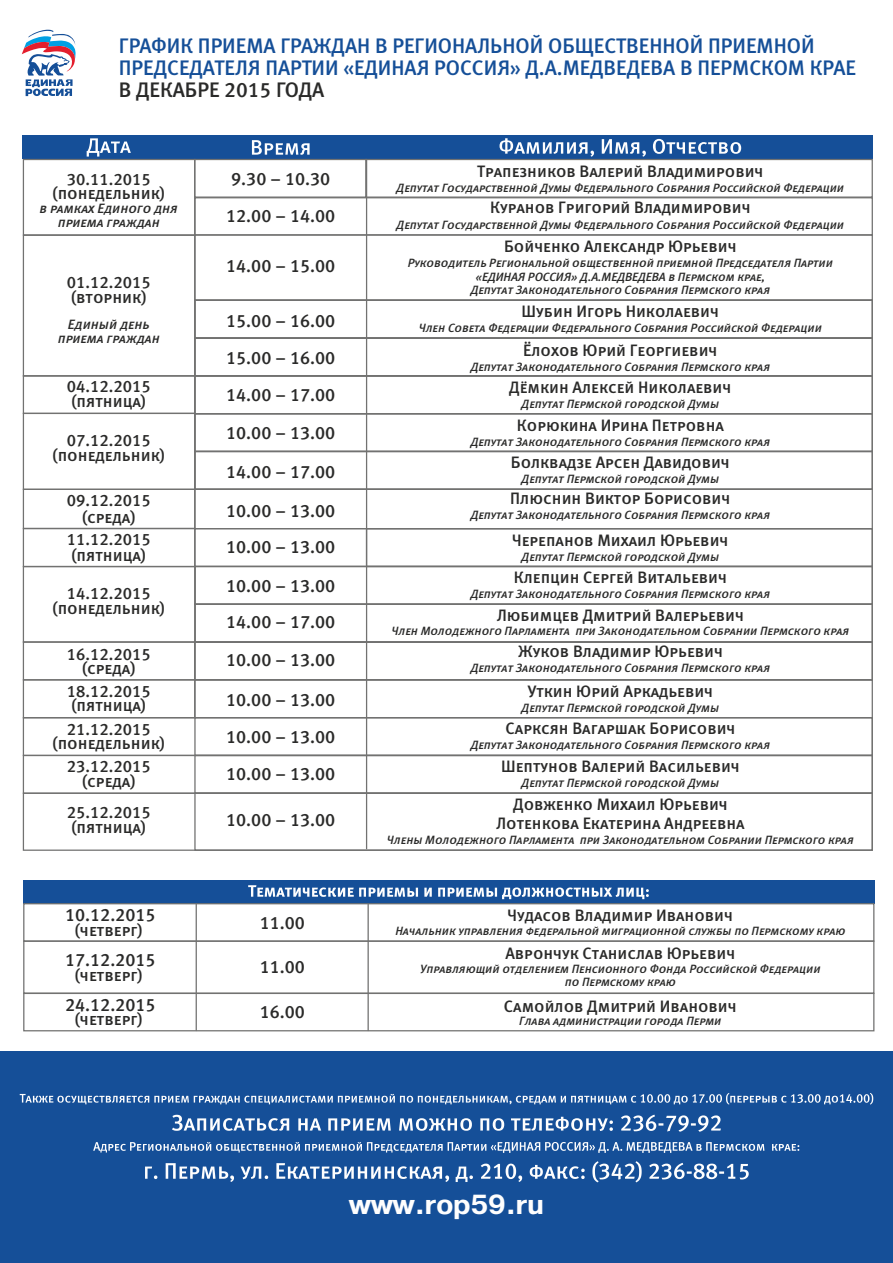
<style>
.page{position:relative;width:893px;height:1263px;background:#fff}
.page>*{position:absolute;margin:0;border:0;box-sizing:border-box;transform-origin:0 0}
.t1{font:700 27px "Pragmatica";color:#fefefe}
.t2{font:21px/21.9px "Meta Medium Caps LFC";color:#154f98}
.t3{font:21px "Meta Medium Caps LFC";color:#2a2a29}
.t4{font:18px/37.8px "Meta Medium Caps LFC";color:#2a2a29}
.t5{font:16.65px/14.7px "Meta Medium Caps LFC";color:#2a2a29;text-align:center}
.t6{font:16.5px/36px "Meta Medium Caps LFC";color:#2a2a29;text-align:center}
.t7{font:italic 13.5px/13.8px "Meta Medium Caps LFC";color:#2a2a29;text-align:center}
.t8{font:italic 12px/13.5px "Meta Medium Caps LFC";color:#2a2a29;text-align:center}
</style>
<div class="page">
<hr style="left:367px;top:904px;width:2px;height:126px;background:#727271">
<hr style="left:366px;top:159px;width:1px;height:690px;background:#727271">
<div style="left:194px;top:679px;width:679px;height:39px;border:1px solid #727271"></div>
<div style="left:194px;top:300px;width:679px;height:39px;border:1px solid #727271"></div>
<div style="left:194px;top:337px;width:679px;height:39px;border:1px solid #727271"></div>
<div style="left:194px;top:375px;width:679px;height:39px;border:1px solid #727271"></div>
<div style="left:194px;top:413px;width:679px;height:39px;border:1px solid #727271"></div>
<div style="left:194px;top:451px;width:679px;height:39px;border:1px solid #727271"></div>
<div style="left:366px;top:528px;width:507px;height:39px;border:1px solid #727271"></div>
<div style="left:194px;top:566px;width:679px;height:39px;border:1px solid #727271"></div>
<div style="left:194px;top:604px;width:679px;height:39px;border:1px solid #727271"></div>
<div style="left:194px;top:641px;width:679px;height:39px;border:1px solid #727271"></div>
<div style="left:23px;top:717px;width:850px;height:39px;border:1px solid #727271"></div>
<div style="left:23px;top:755px;width:850px;height:39px;border:1px solid #727271"></div>
<div style="left:23px;top:792px;width:850px;height:59px;border:1px solid #727271"></div>
<svg style="left:22px;top:30px;width:54px;height:66px"></svg>
<div style="left:22px;top:136px;width:851px;height:23px;background:#154f98"></div>
<svg style="left:87px;top:138px;width:44px;height:19px"></svg>
<svg style="left:252px;top:140px;width:58px;height:15px"></svg>
<svg style="left:499px;top:138px;width:242px;height:19px"></svg>
<hr style="left:196px;top:904px;width:1px;height:126px;background:#727271">
<div style="left:0;top:1051px;width:893px;height:212px;background:#154f98"></div>
<svg style="left:20px;top:1093px;width:853px;height:89px"></svg>
<div style="left:23px;top:880px;width:851px;height:24px;background:#154f98"></div>
<svg style="left:248px;top:885px;width:401px;height:14px"></svg>
<div style="left:23px;top:903px;width:851px;height:39px;border:1px solid #727271"></div>
<div style="left:23px;top:940px;width:851px;height:54px;border:1px solid #727271"></div>
<div style="left:23px;top:159px;width:172px;height:77px;border:1px solid #727271"></div>
<div style="left:194px;top:159px;width:173px;height:39px;border:1px solid #727271"></div>
<div style="left:365px;top:159px;width:508px;height:39px;border:1px solid #727271"></div>
<div style="left:23px;top:235px;width:172px;height:142px;border:1px solid #727271"></div>
<div style="left:23px;top:993px;width:851px;height:38px;border:1px solid #727271"></div>
<div style="left:23px;top:375px;width:172px;height:39px;border:1px solid #727271"></div>
<div style="left:23px;top:413px;width:172px;height:77px;border:1px solid #727271"></div>
<div style="left:23px;top:641px;width:172px;height:39px;border:1px solid #727271"></div>
<div style="left:194px;top:197px;width:679px;height:39px;border:1px solid #727271"></div>
<div style="left:194px;top:489px;width:679px;height:40px;border:1px solid #727271"></div>
<div style="left:23px;top:489px;width:172px;height:40px;border:1px solid #727271"></div>
<div style="left:23px;top:528px;width:172px;height:39px;border:1px solid #727271"></div>
<div style="left:23px;top:566px;width:173px;height:77px;border:1px solid #727271"></div>
<div style="left:23px;top:679px;width:172px;height:39px;border:1px solid #727271"></div>
<h2 class="t2" style="left:119px;top:36px;width:739px">ГРАФИК ПРИЕМА ГРАЖДАН В РЕГИОНАЛЬНОЙ ОБЩЕСТВЕННОЙ ПРИЕМНОЙ<br>ПРЕДСЕДАТЕЛЯ ПАРТИИ «ЕДИНАЯ РОССИЯ» Д.А.МЕДВЕДЕВА В ПЕРМСКОМ КРАЕ</h2>
<h2 class="t3" style="left:119px;top:80px;width:207px">В ДЕКАБРЕ 2015 ГОДА</h2>
<h3 class="t5" style="left:53px;top:173px;width:114px">30.11.2015 (понедельник)</h3>
<p class="t7" style="left:40px;top:203px;width:140px">в рамках Единого дня приема граждан</p>
<h3 class="t5" style="left:67px;top:276px;width:85px;text-align:left">01.12.2015 (вторник)</h3>
<p class="t7" style="left:58px;top:318px;width:103px">Единый день приема граждан</p>
<h3 class="t5" style="left:67px;top:380px;width:85px;text-align:left">04.12.2015 (пятница)</h3>
<h3 class="t5" style="left:53px;top:434px;width:114px">07.12.2015 (понедельник)</h3>
<h3 class="t5" style="left:67px;top:493px;width:85px;line-height:16.5px">09.12.2015 (среда)</h3>
<h3 class="t5" style="left:67px;top:532px;width:85px;line-height:16.5px;text-align:left">11.12.2015 (пятница)</h3>
<h3 class="t5" style="left:53px;top:587px;width:114px">14.12.2015 (понедельник)</h3>
<h3 class="t5" style="left:67px;top:647px;width:85px">16.12.2015 (среда)</h3>
<h3 class="t5" style="left:67px;top:684px;width:85px;text-align:left">18.12.2015 (пятница)</h3>
<h3 class="t5" style="left:67px;top:722px;width:85px">21.12.2015</h3>
<h3 class="t5" style="left:67px;top:760px;width:85px">23.12.2015</h3>
<h3 class="t5" style="left:67px;top:806px;width:85px">25.12.2015</h3>
<h3 class="t5" style="left:53px;top:737px;width:114px">(понедельник)</h3>
<h3 class="t5" style="left:82px;top:775px;width:55px">(среда)</h3>
<h3 class="t5" style="left:72px;top:820px;width:76px">(пятница)</h3>
<h3 class="t4" style="left:65px;top:897px;width:92px">10.12.2015</h3>
<h3 class="t4" style="left:65px;top:942px;width:92px">17.12.2015</h3>
<h3 class="t5" style="left:75px;top:924px;width:69px">(четверг)</h3>
<h3 class="t5" style="left:75px;top:969px;width:69px">(четверг)</h3>
<h3 class="t5" style="left:75px;top:1013px;width:69px">(четверг)</h3>
<h3 class="t4" style="left:65px;top:987px;width:92px">24.12.2015</h3>
<h3 class="t4" style="left:231px;top:161px;width:101px">9.30 – 10.30</h3>
<h3 class="t4" style="left:226px;top:198px;width:111px">12.00 – 14.00</h3>
<h3 class="t4" style="left:226px;top:248px;width:111px">14.00 – 15.00</h3>
<h3 class="t4" style="left:226px;top:303px;width:111px">15.00 – 16.00</h3>
<h3 class="t4" style="left:226px;top:341px;width:111px;line-height:36.5px">15.00 – 16.00<br>14.00 – 17.00</h3>
<h3 class="t4" style="left:226px;top:415px;width:111px">10.00 – 13.00</h3>
<h3 class="t4" style="left:226px;top:454px;width:111px">14.00 – 17.00</h3>
<h3 class="t4" style="left:226px;top:493px;width:111px">10.00 – 13.00</h3>
<h3 class="t4" style="left:226px;top:529px;width:111px">10.00 – 13.00</h3>
<h3 class="t4" style="left:226px;top:568px;width:111px">10.00 – 13.00</h3>
<h3 class="t4" style="left:226px;top:604px;width:111px">14.00 – 17.00<br>10.00 – 13.00</h3>
<h3 class="t4" style="left:226px;top:682px;width:111px">10.00 – 13.00</h3>
<h3 class="t4" style="left:226px;top:718px;width:111px">10.00 – 13.00<br>10.00 – 13.00</h3>
<h3 class="t4" style="left:226px;top:802px;width:111px">10.00 – 13.00</h3>
<h3 class="t4" style="left:260px;top:905px;width:47px">11.00</h3>
<h3 class="t4" style="left:260px;top:949px;width:47px">11.00</h3>
<h3 class="t4" style="left:260px;top:994px;width:47px">16.00</h3>
<h3 class="t6" style="left:477px;top:155px;width:288px">Трапезников Валерий Владимирович<br>Куранов Григорий Владимирович</h3>
<h3 class="t6" style="left:504px;top:229px;width:234px">Бойченко Александр Юрьевич</h3>
<p class="t8" style="left:397px;top:182px;width:449px">Депутат Государственной Думы Федерального Собрания Российской Федерации</p>
<p class="t8" style="left:397px;top:219px;width:449px">Депутат Государственной Думы Федерального Собрания Российской Федерации</p>
<p class="t8" style="left:408px;top:257px;width:427px">Руководитель Региональной общественной приемной Председателя Партии «ЕДИНАЯ РОССИЯ» Д.А.МЕДВЕДЕВА в Пермском крае,<br>Депутат Законодательного Собрания Пермского края</p>
<p class="t8" style="left:419px;top:322px;width:405px">Член Совета Федерации Федерального Собрания Российской Федерации</p>
<p class="t8" style="left:471px;top:361px;width:301px">Депутат Законодательного Собрания Пермского края</p>
<p class="t8" style="left:522px;top:398px;width:199px">Депутат Пермской городской Думы</p>
<p class="t8" style="left:471px;top:436px;width:301px">Депутат Законодательного Собрания Пермского края</p>
<p class="t8" style="left:522px;top:473px;width:199px">Депутат Пермской городской Думы</p>
<p class="t8" style="left:471px;top:509px;width:301px">Депутат Законодательного Собрания Пермского края</p>
<p class="t8" style="left:522px;top:551px;width:199px">Депутат Пермской городской Думы</p>
<p class="t8" style="left:471px;top:587px;width:301px">Депутат Законодательного Собрания Пермского края</p>
<p class="t8" style="left:391px;top:625px;width:459px">Член Молодежного Парламента при Законодательном Собрании Пермского края</p>
<p class="t8" style="left:471px;top:662px;width:301px">Депутат Законодательного Собрания Пермского края</p>
<p class="t8" style="left:522px;top:702px;width:199px">Депутат Пермской городской Думы</p>
<p class="t8" style="left:471px;top:739px;width:301px">Депутат Законодательного Собрания Пермского края</p>
<p class="t8" style="left:522px;top:776px;width:199px">Депутат Пермской городской Думы</p>
<h3 class="t6" style="left:522px;top:294px;width:199px">Шубин Игорь Николаевич</h3>
<h3 class="t6" style="left:523px;top:333px;width:196px">Ёлохов Юрий Георгиевич</h3>
<h3 class="t6" style="left:509px;top:370px;width:224px">Дёмкин Алексей Николаевич</h3>
<h3 class="t6" style="left:517px;top:408px;width:209px">Корюкина Ирина Петровна</h3>
<h3 class="t6" style="left:510px;top:446px;width:222px;text-align:left">Болквадзе Арсен Давидович<br>Плюснин Виктор Борисович</h3>
<h3 class="t6" style="left:512px;top:523px;width:218px">Черепанов Михаил Юрьевич</h3>
<h3 class="t6" style="left:514px;top:560px;width:215px">Клепцин Сергей Витальевич</h3>
<h3 class="t6" style="left:497px;top:598px;width:249px">Любимцев Дмитрий Валерьевич</h3>
<h3 class="t6" style="left:518px;top:635px;width:206px">Жуков Владимир Юрьевич</h3>
<h3 class="t6" style="left:528px;top:674px;width:187px">Уткин Юрий Аркадьевич</h3>
<h3 class="t6" style="left:505px;top:711px;width:232px">Сарксян Вагаршак Борисович</h3>
<h3 class="t6" style="left:501px;top:749px;width:240px">Шептунов Валерий Васильевич</h3>
<h3 class="t6" style="left:496px;top:795px;width:250px;line-height:19.4px">Довженко Михаил Юрьевич<br>Лотенкова Екатерина Андреевна</h3>
<p class="t8" style="left:387px;top:834px;width:468px">Члены Молодежного Парламента при Законодательном Собрании Пермского края</p>
<h3 class="t6" style="left:508px;top:899px;width:227px">Чудасов Владимир Иванович</h3>
<h3 class="t6" style="left:505px;top:936px;width:231px">Аврончук Станислав Юрьевич</h3>
<p class="t8" style="left:395px;top:925px;width:452px">Начальник управления федеральной миграционной службы по Пермскому краю</p>
<p class="t8" style="left:420px;top:963px;width:402px">Управляющий отделением Пенсионного Фонда Российской Федерации по Пермскому краю</p>
<h3 class="t6" style="left:504px;top:989px;width:234px">Самойлов Дмитрий Иванович</h3>
<p class="t8" style="left:519px;top:1015px;width:204px">Глава администрации города Перми</p>
<h1 class="t1" style="left:349px;top:1193px;width:196px">www.rop59.ru</h1>
</div>
